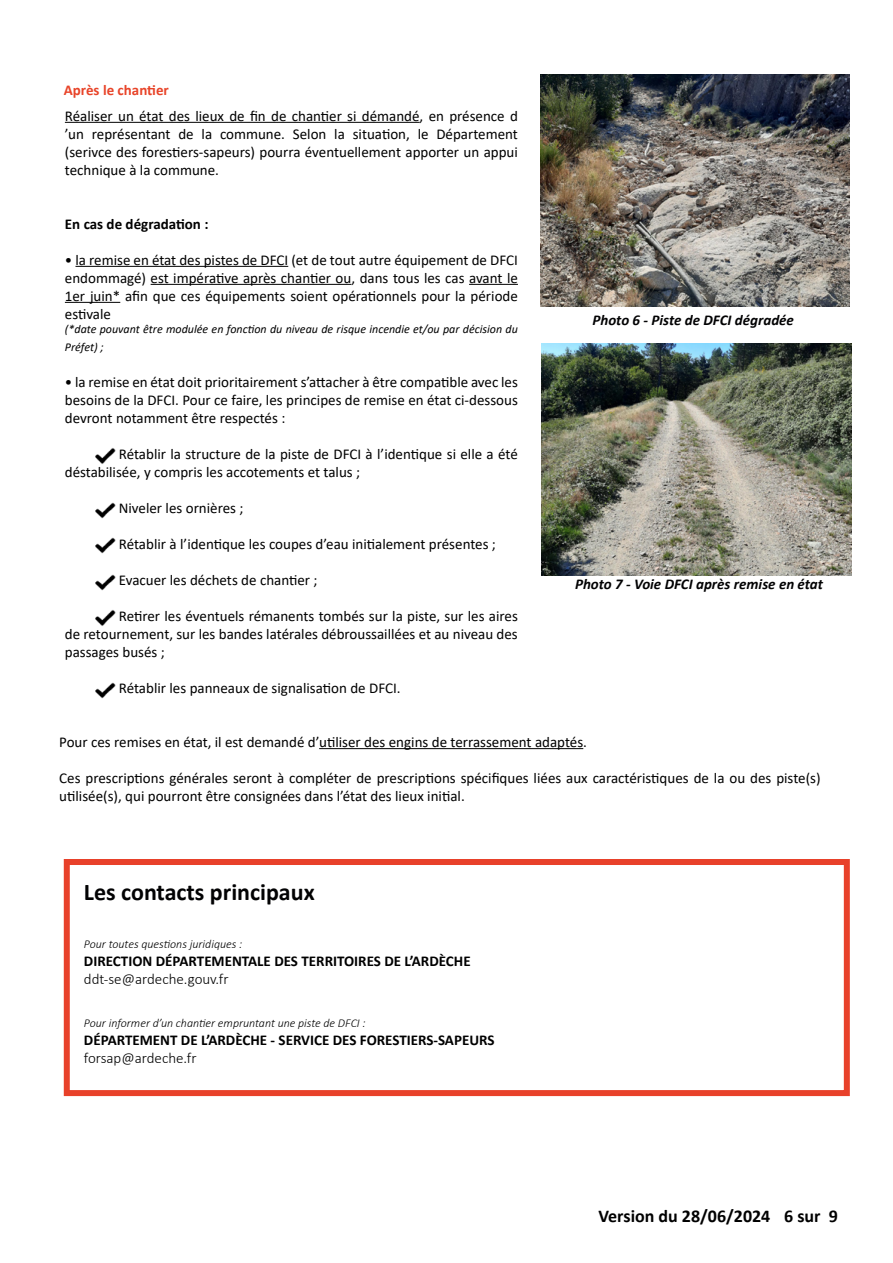
<style>
.page{position:relative;width:893px;height:1263px;background:#fff}
.page>*{position:absolute;margin:0;border:0;box-sizing:border-box;transform-origin:0 0}
.t1{font:700 24px "Calibri";color:#020203}
.t2{font:700 18px "Calibri";color:#000}
.t3{font:15px/18px "Calibri";color:#000;text-align:justify}
.t4{font:700 15px "Calibri";color:#000}
.t5{font:italic 700 15px "Calibri";color:#020203}
.t6{font:300 15px "Calibri";color:#000}
.t7{font:700 15px "Calibri";color:#e84429}
.t8{font:italic 12px/18px "Calibri";color:#000}
.t9{font:italic 300 12px "Calibri";color:#000}
</style>
<div class="page">
<hr style="left:65px;top:122px;width:355px;height:1px;background:#000">
<hr style="left:75px;top:266px;width:213px;height:1px;background:#000">
<hr style="left:151px;top:284px;width:200px;height:1px;background:#000">
<hr style="left:469px;top:284px;width:49px;height:1px;background:#000">
<hr style="left:65px;top:302px;width:55px;height:1px;background:#000">
<img style="left:540px;top:74px;width:310px;height:233px">
<img style="left:542px;top:343px;width:309px;height:233px">
<img style="left:95px;top:448px;width:21px;height:16px">
<img style="left:95px;top:502px;width:21px;height:17px">
<img style="left:95px;top:537px;width:21px;height:17px">
<img style="left:95px;top:574px;width:21px;height:17px">
<img style="left:95px;top:610px;width:21px;height:16px">
<img style="left:95px;top:682px;width:21px;height:17px">
<div style="left:64px;top:859px;width:786px;height:237px;border:6px solid #e8412a"></div>
<hr style="left:319px;top:748px;width:264px;height:1px;background:#000">
<p class="t7" style="left:64px;top:79px;width:107px">Après le chantier</p>
<p class="t3" style="left:65px;top:106px;width:454px">Réaliser un état des lieux de fin de chantier si démandé, en présence d ’un représentant de la commune. Selon la situation, le Département (serivce des forestiers-sapeurs) pourra éventuellement apporter un appui technique à la commune.</p>
<p class="t4" style="left:65px;top:213px;width:145px">En cas de dégradation :</p>
<p class="t3" style="left:65px;top:250px;width:455px">• la remise en état des pistes de DFCI (et de tout autre équipement de DFCI endommagé) est impérative après chantier ou, dans tous les cas avant le 1er juin* afin que ces équipements soient opérationnels pour la période estivale</p>
<p class="t8" style="left:65px;top:320px;width:454px">(*date pouvant être modulée en fonction du niveau de risque incendie et/ou par décision du<br>Préfet) ;</p>
<p class="t3" style="left:65px;top:373px;width:454px">• la remise en état doit prioritairement s’attacher à être compatible avec les besoins de la DFCI. Pour ce faire, les principes de remise en état ci-dessous devront notamment être respectés :</p>
<p class="t3" style="left:65px;top:445px;width:454px;text-indent:54px">Rétablir la structure de la piste de DFCI à l’identique si elle a été déstabilisée, y compris les accotements et talus ;</p>
<p class="t3" style="left:119px;top:499px;width:126px">Niveler les ornières ;</p>
<p class="t3" style="left:119px;top:535px;width:379px">Rétablir à l’identique les coupes d’eau initialement présentes ;</p>
<p class="t3" style="left:119px;top:571px;width:200px">Evacuer les déchets de chantier ;</p>
<p class="t3" style="left:65px;top:607px;width:454px;text-indent:54px">Retirer les éventuels rémanents tombés sur la piste, sur les aires de retournement, sur les bandes latérales débroussaillées et au niveau des passages busés ;</p>
<p class="t3" style="left:119px;top:679px;width:283px">Rétablir les panneaux de signalisation de DFCI.</p>
<p class="t5" style="left:592px;top:310px;width:203px">Photo 6 - Piste de DFCI dégradée</p>
<p class="t5" style="left:575px;top:573px;width:249px">Photo 7 - Voie DFCI après remise en état</p>
<p class="t3" style="left:59px;top:732px;width:529px">Pour ces remises en état, il est demandé d’utiliser des engins de terrassement adaptés.</p>
<p class="t3" style="left:59px;top:768px;width:763px">Ces prescriptions générales seront à compléter de prescriptions spécifiques liées aux caractéristiques de la ou des piste(s) utilisée(s), qui pourront être consignées dans l’état des lieux initial.</p>
<h1 class="t1" style="left:84px;top:875px;width:232px">Les contacts principaux</h1>
<p class="t9" style="left:84px;top:936px;width:160px">Pour toutes questions juridiques :</p>
<p class="t4" style="left:84px;top:950px;width:388px">DIRECTION DÉPARTEMENTALE DES TERRITOIRES DE L’ARDÈCHE</p>
<p class="t6" style="left:84px;top:969px;width:146px">ddt-se@ardeche.gouv.fr</p>
<p class="t9" style="left:84px;top:1015px;width:283px">Pour informer d’un chantier empruntant une piste de DFCI :</p>
<p class="t4" style="left:84px;top:1029px;width:412px">DÉPARTEMENT DE L’ARDÈCHE - SERVICE DES FORESTIERS-SAPEURS</p>
<p class="t6" style="left:84px;top:1048px;width:114px">forsap@ardeche.fr</p>
<p class="t2" style="left:598px;top:1204px;width:241px">Version du 28/06/2024 6 sur 9</p>
</div>
